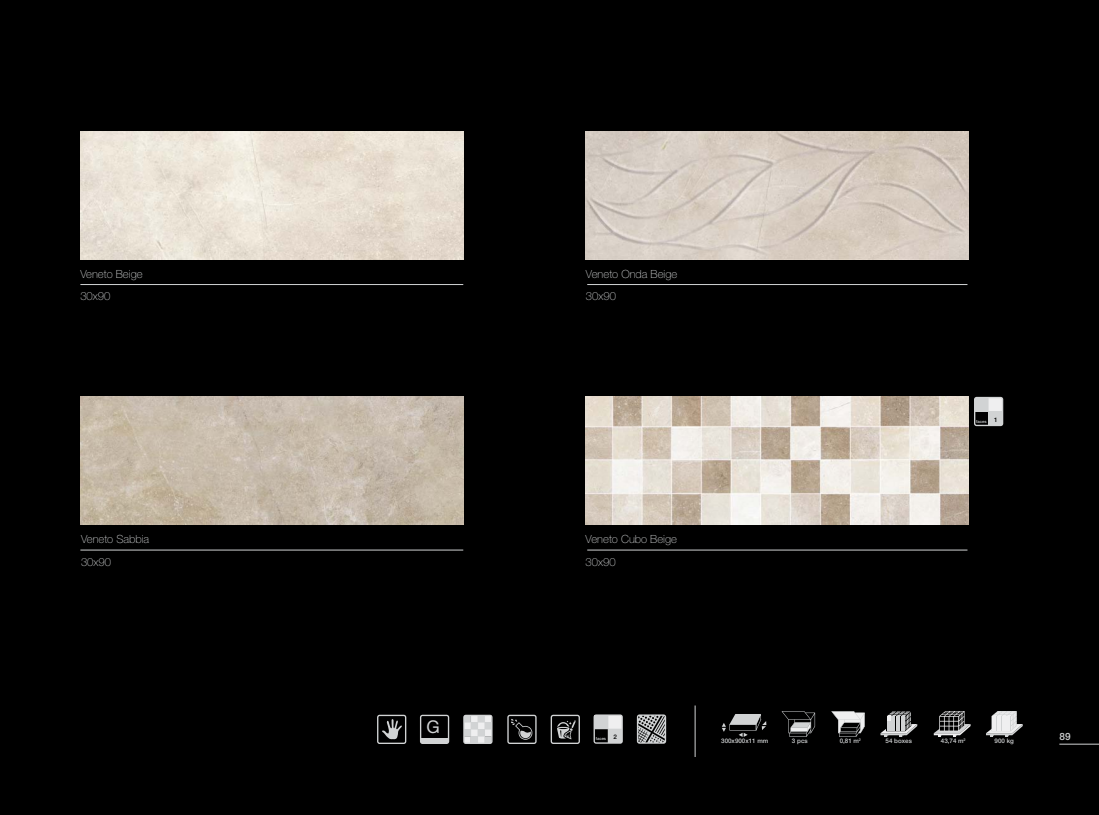
<style>
.page{position:relative;width:1099px;height:815px;background:#fff}
.page>*{position:absolute;margin:0;border:0;box-sizing:border-box;transform-origin:0 0}
.t1{font:17.5px "Helvetica Neue LT Pro";color:#d1d3d4}
.t2{font:100 11.25px/22.5px "Helvetica Neue LT Std";color:#d1d3d4}
.t3{font:500 10px "Helvetica Neue LT Std";color:#d1d3d4}
.t4{font:500 6.25px "Helvetica Neue LT Std";color:#d1d3d4}
.t5{font:500 6.25px "Helvetica Neue LT Std";color:#000}
.t6{font:500 4.12px "Helvetica Neue LT Std";color:#d1d3d4}
</style>
<div class="page">
<div style="left:0;top:0;width:1098px;height:815px;background:#000"></div>
<img style="left:586px;top:132px;width:382px;height:127px">
<img style="left:80px;top:132px;width:383px;height:127px">
<img style="left:586px;top:397px;width:382px;height:127px">
<img style="left:80px;top:397px;width:383px;height:127px">
<hr style="left:1059px;top:744px;width:39px;height:1px;background:#d1d3d4">
<svg style="left:377px;top:715px;width:29px;height:29px"></svg>
<svg style="left:420px;top:715px;width:29px;height:29px"></svg>
<svg style="left:507px;top:715px;width:29px;height:29px"></svg>
<svg style="left:463px;top:715px;width:29px;height:29px"></svg>
<svg style="left:550px;top:715px;width:30px;height:29px"></svg>
<svg style="left:593px;top:714px;width:30px;height:30px"></svg>
<svg style="left:637px;top:714px;width:29px;height:30px"></svg>
<svg style="left:880px;top:711px;width:37px;height:26px"></svg>
<svg style="left:722px;top:714px;width:44px;height:23px"></svg>
<svg style="left:933px;top:711px;width:37px;height:26px"></svg>
<svg style="left:986px;top:711px;width:36px;height:26px"></svg>
<svg style="left:781px;top:711px;width:34px;height:26px"></svg>
<svg style="left:831px;top:711px;width:33px;height:26px"></svg>
<hr style="left:694px;top:705px;width:1px;height:52px;background:#d1d3d4">
<hr style="left:80px;top:284px;width:383px;height:1px;background:#d1d3d4">
<hr style="left:587px;top:550px;width:380px;height:1px;background:#d1d3d4">
<hr style="left:80px;top:550px;width:383px;height:1px;background:#d1d3d4">
<hr style="left:587px;top:284px;width:380px;height:1px;background:#d1d3d4">
<svg style="left:974px;top:397px;width:29px;height:29px"></svg>
<p class="t2" style="left:80px;top:262px;width:64px">Veneto Beige<br>30x90</p>
<p class="t2" style="left:81px;top:528px;width:70px">Veneto Sabbia<br>30x90</p>
<h1 class="t1" style="left:426px;top:716px;width:15px">G</h1>
<p class="t2" style="left:586px;top:262px;width:93px">Veneto Onda Beige<br>30x90</p>
<p class="t2" style="left:585px;top:528px;width:93px">Veneto Cubo Beige<br>30x90</p>
<p class="t6" style="left:976px;top:419px;width:23px">faces <sup>1</sup></p>
<p class="t6" style="left:596px;top:736px;width:12px">faces</p>
<p class="t3" style="left:1059px;top:730px;width:13px">89</p>
<p class="t4" style="left:721px;top:737px;width:49px">300x900x11 mm</p>
<p class="t4" style="left:792px;top:737px;width:17px">3 pcs</p>
<p class="t4" style="left:839px;top:737px;width:23px">0,81 m<sup>2</sup></p>
<p class="t4" style="left:885px;top:737px;width:28px">54 boxes</p>
<p class="t4" style="left:940px;top:737px;width:26px">43,74 m<sup>2</sup></p>
<p class="t4" style="left:994px;top:737px;width:21px">900 kg</p>
<p class="t5" style="left:613px;top:733px;width:5px">2</p>
</div>
